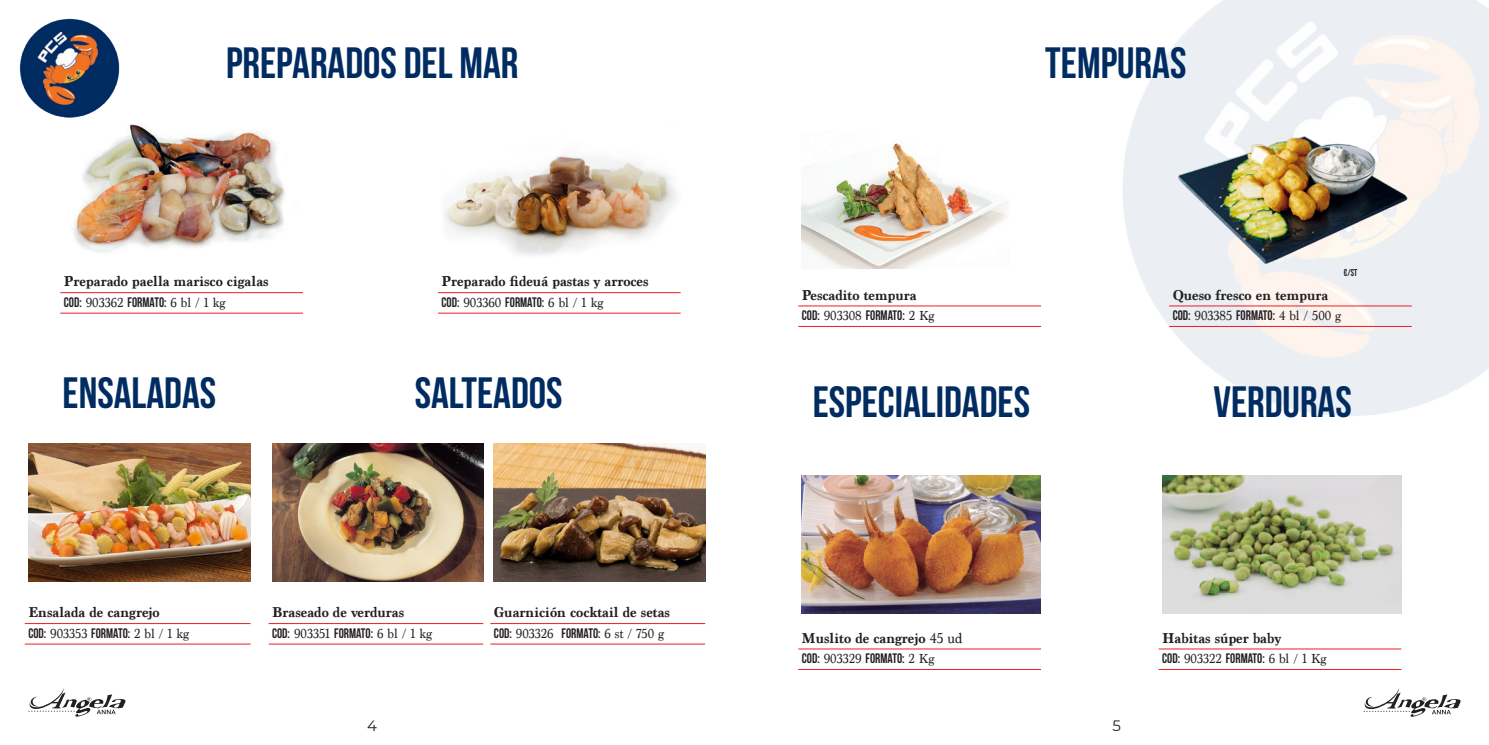
<style>
.page{position:relative;width:1489px;height:745px;background:#fff}
.page>*{position:absolute;margin:0;border:0;box-sizing:border-box;transform-origin:0 0}
.t1{font:43.75px "Bebas Neue";color:#002c61}
.t2{font:700 15px "Marion";color:#231f20;scale:.95 1}
.t3{font:15px "Montserrat";color:#231f20}
.t4{font:13.75px "Marion";color:#231f20;scale:.95 1}
.t5{font:13.75px "Bebas Neue";color:#231f20;scale:.95 1}
.t6{font:10px "Bebas Neue";color:#231f20;scale:.9 1}
.s1{font-family:"Bebas Neue"}
.s2{font-family:"Marion"}
.s3{font-weight:400}
</style>
<div class="page">
<img style="left:19px;top:18px;width:101px;height:100px">
<img style="left:1123px;top:0;width:365px;height:416px">
<svg style="left:28px;top:688px;width:98px;height:28px"></svg>
<svg style="left:1363px;top:688px;width:97px;height:28px"></svg>
<hr style="left:60px;top:292px;width:243px;height:1px;background:#ee1d23">
<hr style="left:60px;top:312px;width:243px;height:1px;background:#ee1d23">
<hr style="left:25px;top:623px;width:225px;height:1px;background:#ee1d23">
<hr style="left:25px;top:643px;width:225px;height:1px;background:#ee1d23">
<hr style="left:268px;top:623px;width:215px;height:1px;background:#ee1d23">
<hr style="left:268px;top:643px;width:215px;height:1px;background:#ee1d23">
<hr style="left:490px;top:623px;width:215px;height:1px;background:#ee1d23">
<hr style="left:490px;top:643px;width:215px;height:1px;background:#ee1d23">
<hr style="left:438px;top:292px;width:242px;height:1px;background:#ee1d23">
<hr style="left:438px;top:312px;width:242px;height:1px;background:#ee1d23">
<hr style="left:1168px;top:305px;width:243px;height:1px;background:#ee1d23">
<hr style="left:1168px;top:326px;width:243px;height:1px;background:#ee1d23">
<hr style="left:798px;top:648px;width:242px;height:1px;background:#ee1d23">
<hr style="left:798px;top:668px;width:242px;height:1px;background:#ee1d23">
<hr style="left:798px;top:305px;width:242px;height:1px;background:#ee1d23">
<hr style="left:798px;top:326px;width:242px;height:1px;background:#ee1d23">
<hr style="left:1158px;top:648px;width:243px;height:1px;background:#ee1d23">
<hr style="left:1158px;top:668px;width:243px;height:1px;background:#ee1d23">
<img style="left:74px;top:124px;width:211px;height:129px">
<img style="left:28px;top:443px;width:222px;height:138px">
<img style="left:272px;top:443px;width:211px;height:138px">
<img style="left:494px;top:443px;width:211px;height:138px">
<img style="left:444px;top:155px;width:233px;height:101px">
<img style="left:1172px;top:136px;width:239px;height:132px">
<img style="left:801px;top:475px;width:239px;height:138px">
<img style="left:801px;top:143px;width:208px;height:125px">
<img style="left:1162px;top:475px;width:239px;height:138px">
<p class="t1" style="left:226px;top:38px;width:294px">PREPARADOS DEL MAR</p>
<p class="t2" style="left:64px;top:272px;width:217px">Preparado paella marisco cigalas</p>
<p class="t4" style="left:64px;top:294px;width:172px"><span class="s1">COD:</span> 903362 <span class="s1">FORMATO:</span> 6 bl / 1 kg</p>
<p class="t2" style="left:441px;top:272px;width:219px">Preparado fideuá pastas y arroces</p>
<p class="t4" style="left:441px;top:294px;width:172px"><span class="s1">COD:</span> 903360 <span class="s1">FORMATO:</span> 6 bl / 1 kg</p>
<p class="t1" style="left:63px;top:368px;width:155px">ENSALADAS</p>
<p class="t1" style="left:414px;top:368px;width:149px">SALTEADOS</p>
<p class="t2" style="left:28px;top:603px;width:140px">Ensalada de cangrejo</p>
<p class="t4" style="left:28px;top:625px;width:171px"><span class="s1">COD:</span> 903353 <span class="s1">FORMATO:</span> 2 bl / 1 kg</p>
<p class="t2" style="left:272px;top:603px;width:141px">Braseado de verduras</p>
<p class="t4" style="left:272px;top:625px;width:170px"><span class="s1">COD:</span> 903351 <span class="s1">FORMATO:</span> 6 bl / 1 kg</p>
<p class="t2" style="left:494px;top:603px;width:187px">Guarnición cocktail de setas</p>
<p class="t4" style="left:494px;top:625px;width:180px"><span class="s1">COD:</span> 903326 <span class="s1">FORMATO:</span> 6 st / 750 g</p>
<p class="t2" style="left:801px;top:286px;width:122px">Pescadito tempura</p>
<p class="t5" style="left:801px;top:308px;width:141px">COD: <span class="s2">903308</span> FORMATO: <span class="s2">2 Kg</span></p>
<p class="t1" style="left:1045px;top:38px;width:143px">TEMPURAS</p>
<p class="t6" style="left:1343px;top:266px;width:17px">€/ST</p>
<p class="t2" style="left:1172px;top:286px;width:165px">Queso fresco en tempura</p>
<p class="t4" style="left:1172px;top:307px;width:179px"><span class="s1">COD:</span> 903385 <span class="s1">FORMATO:</span> 4 bl / 500 g</p>
<p class="t1" style="left:812px;top:377px;width:219px">ESPECIALIDADES</p>
<p class="t1" style="left:1213px;top:377px;width:140px">VERDURAS</p>
<p class="t2" style="left:801px;top:628px;width:170px">Muslito de cangrejo <span class="s3">45 ud</span></p>
<p class="t5" style="left:801px;top:650px;width:141px">COD: <span class="s2">903329</span> FORMATO: <span class="s2">2 Kg</span></p>
<p class="t2" style="left:1162px;top:628px;width:127px">Habitas súper baby</p>
<p class="t4" style="left:1162px;top:650px;width:174px"><span class="s1">COD:</span> 903322 <span class="s1">FORMATO:</span> 6 bl / 1 Kg</p>
<p class="t3" style="left:367px;top:715px;width:11px">4</p>
<p class="t3" style="left:1112px;top:715px;width:10px">5</p>
</div>
